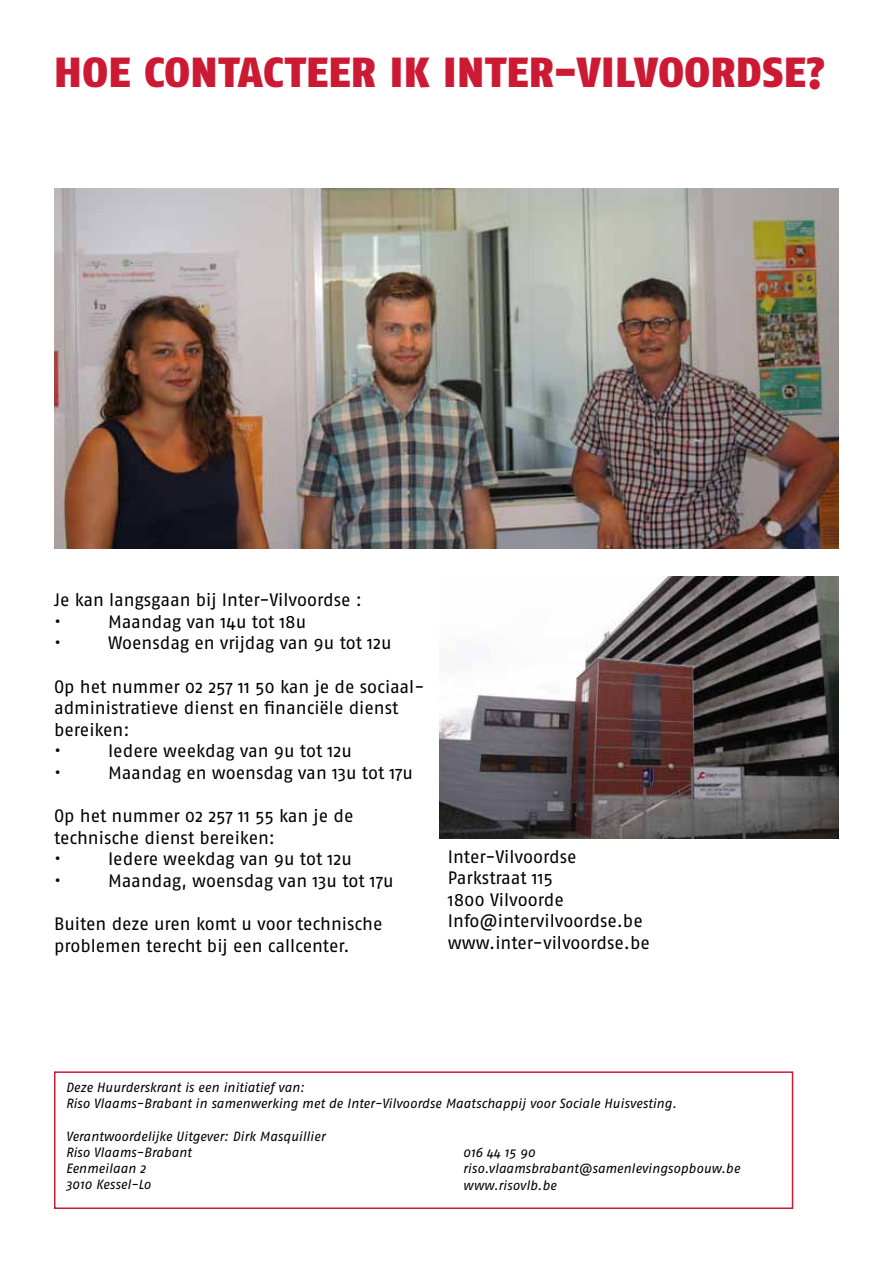
<style>
.page{position:relative;width:893px;height:1263px;background:#fff}
.page>*{position:absolute;margin:0;border:0;box-sizing:border-box;transform-origin:0 0}
.t1{font:900 42px "Fago OT";letter-spacing:.01em;color:#cd1a34}
.t2{font:18px/21.6px "Fago OT";letter-spacing:-.005em;color:#000}
.t3{font:italic 13.35px/16px "Fago OT";letter-spacing:-.005em;color:#000}
</style>
<div class="page">
<div style="left:54px;top:1071px;width:739px;height:138px;border:2px solid #cd1934"></div>
<img style="left:440px;top:577px;width:399px;height:261px">
<img style="left:54px;top:189px;width:785px;height:360px">
<h1 class="t1" style="left:54px;top:47px;width:773px">HOE CONTACTEER IK INTER-VILVOORDSE?</h1>
<p class="t2" style="left:54px;top:589px;width:309px">Je kan langsgaan bij Inter-Vilvoordse : •</p>
<p class="t2" style="left:108px;top:611px;width:200px">Maandag van 14u tot 18u</p>
<p class="t2" style="left:54px;top:632px;width:9px">•</p>
<p class="t2" style="left:108px;top:632px;width:285px">Woensdag en vrijdag van 9u tot 12u</p>
<p class="t2" style="left:54px;top:675px;width:372px">Op het nummer 02 257 11 50 kan je de sociaal&shy;administratieve dienst en financiële dienst bereiken:<br>•</p>
<p class="t2" style="left:108px;top:740px;width:246px">Iedere weekdag van 9u tot 12u</p>
<p class="t2" style="left:54px;top:762px;width:9px">•</p>
<p class="t2" style="left:108px;top:762px;width:307px">Maandag en woensdag van 13u tot 17u</p>
<p class="t2" style="left:54px;top:805px;width:301px">Op het nummer 02 257 11 55 kan je de technische dienst bereiken:<br>•</p>
<p class="t2" style="left:108px;top:848px;width:246px">Iedere weekdag van 9u tot 12u</p>
<p class="t2" style="left:54px;top:870px;width:9px">•</p>
<p class="t2" style="left:108px;top:870px;width:287px">Maandag, woensdag van 13u tot 17u</p>
<p class="t2" style="left:54px;top:913px;width:330px">Buiten deze uren komt u voor technische problemen terecht bij een callcenter.</p>
<p class="t2" style="left:448px;top:845px;width:204px">Inter-Vilvoordse<br>Parkstraat 115<br>1800 Vilvoorde<br>Info@intervilvoordse.be www.inter-vilvoordse.be</p>
<p class="t3" style="left:66px;top:1079px;width:612px">Deze Huurderskrant is een initiatief van:<br>Riso Vlaams-Brabant in samenwerking met de Inter-Vilvoordse Maatschappij voor Sociale Huisvesting.</p>
<p class="t3" style="left:66px;top:1128px;width:261px">Verantwoordelijke Uitgever: Dirk Masquillier<br>Riso Vlaams-Brabant<br>Eenmeilaan 2<br>3010 Kessel-Lo</p>
<p class="t3" style="left:463px;top:1145px;width:278px">016 44 15 90 riso.vlaamsbrabant@samenlevingsopbouw.be www.risovlb.be</p>
</div>
